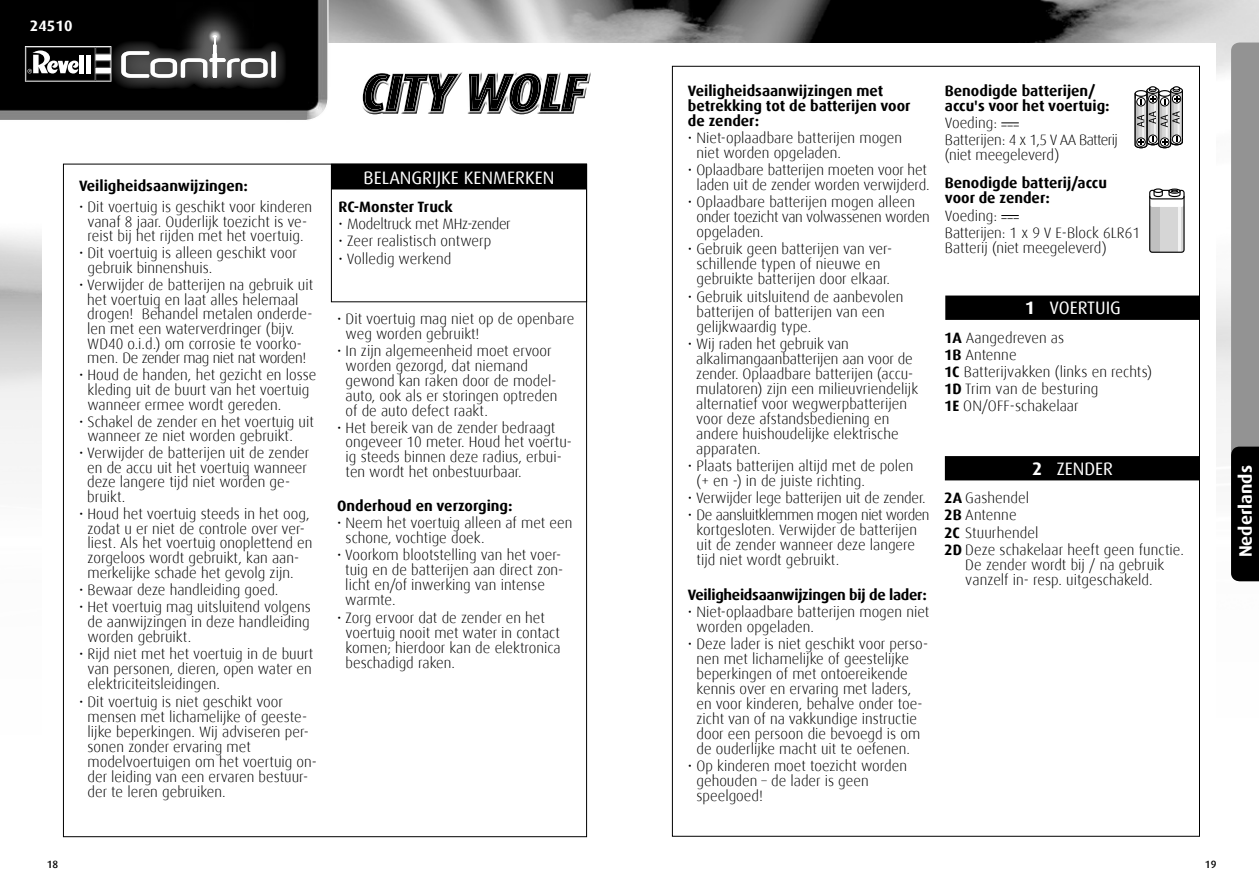
<style>
.page{position:relative;width:1259px;height:893px;background:#fff}
.page>*{position:absolute;margin:0;border:0;box-sizing:border-box;transform-origin:0 0}
.t1{font:18px "Dax Offc Pro";color:#fff}
.t2{font:700 18px "Dax Offc Pro";color:#fff}
.t3{font:300 15px/15px "Dax Offc Pro";color:#000}
.t4{font:700 15px/15px "Dax Offc Pro";color:#000}
.t5{font:700 15px "Dax Offc Pro";letter-spacing:-.02em;color:#000}
.t6{font:300 15px "Dax Offc Pro";letter-spacing:-.02em;color:#000}
.t7{font:700 15px "Dax Offc Pro";letter-spacing:.01em;color:#fff}
.t8{font:500 10.5px "Dax Offc Pro";color:#000}
.s1{font-weight:700}
</style>
<div class="page">
<img style="left:332px;top:0;width:927px;height:74px">
<div style="left:43px;top:43px;width:1172px;height:807px;background:#fff"></div>
<svg style="left:1231px;top:43px;width:28px;height:538px;background:#6f6f6f"></svg>
<svg style="left:0;top:0;width:328px;height:120px;background:#2a2a2a"></svg>
<svg style="left:362px;top:72px;width:229px;height:43px"></svg>
<div style="left:332px;top:164px;width:254px;height:25px;background:#000"></div>
<div style="left:331px;top:164px;width:256px;height:138px;border:1px solid #000"></div>
<div style="left:946px;top:296px;width:253px;height:23px;background:#000"></div>
<div style="left:945px;top:296px;width:255px;height:24px;border:2px solid #000"></div>
<div style="left:945px;top:457px;width:253px;height:23px;background:#000"></div>
<div style="left:945px;top:456px;width:254px;height:24px;border:2px solid #000"></div>
<svg style="left:1001px;top:122px;width:17px;height:5px"></svg>
<svg style="left:1001px;top:215px;width:17px;height:4px"></svg>
<svg style="left:1134px;top:86px;width:49px;height:63px"></svg>
<div style="left:1153px;top:188px;width:10px;height:5px;border:1px solid #000;border-radius:50%"></div>
<svg style="left:1149px;top:189px;width:36px;height:63px"></svg>
<p class="t7" style="left:30px;top:16px;width:44px">24510</p>
<p class="t4" style="left:79px;top:178px;width:170px">Veiligheidsaanwijzingen:</p>
<p class="t3" style="left:79px;top:200px;width:235px;text-align:center">• Dit voertuig is geschikt voor kinderen vanaf 8 jaar. Ouderlijk toezicht is ve&shy;reist bij het rijden met het voertuig.</p>
<p class="t3" style="left:88px;top:246px;width:211px;text-indent:-9px">• Dit voertuig is alleen geschikt voor gebruik binnenshuis.</p>
<p class="t3" style="left:87px;top:277px;width:227px;text-indent:-8px">• Verwijder de batterijen na gebruik uit het voertuig en laat alles helemaal drogen! Behandel metalen onderde&shy;len met een waterverdringer (bijv.<br>WD40 o.i.d.) om corrosie te voorko&shy;men. De zender mag niet nat worden!</p>
<p class="t3" style="left:88px;top:368px;width:230px;text-indent:-9px">• Houd de handen, het gezicht en losse kleding uit de buurt van het voertuig wanneer ermee wordt gereden.</p>
<p class="t3" style="left:88px;top:414px;width:228px;text-indent:-9px">• Schakel de zender en het voertuig uit wanneer ze niet worden gebruikt.</p>
<p class="t3" style="left:87px;top:446px;width:224px;text-indent:-8px">• Verwijder de batterijen uit de zender en de accu uit het voertuig wanneer deze langere tijd niet worden ge&shy;bruikt.</p>
<p class="t3" style="left:88px;top:506px;width:226px;text-indent:-9px">• Houd het voertuig steeds in het oog, zodat u er niet de controle over ver&shy;liest. Als het voertuig onoplettend en zorgeloos wordt gebruikt, kan aan&shy;merkelijke schade het gevolg zijn.</p>
<p class="t3" style="left:79px;top:582px;width:201px">• Bewaar deze handleiding goed.</p>
<p class="t3" style="left:88px;top:599px;width:225px;text-align:justify;text-indent:-9px">• Het voertuig mag uitsluitend volgens de aanwijzingen in deze handleiding worden gebruikt.</p>
<p class="t3" style="left:88px;top:647px;width:227px;text-align:justify;text-indent:-9px">• Rijd niet met het voertuig in de buurt van personen, dieren, open water en elektriciteitsleidingen.</p>
<p class="t3" style="left:88px;top:694px;width:231px;text-indent:-9px">• Dit voertuig is niet geschikt voor mensen met lichamelijke of geeste&shy;lijke beperkingen. Wij adviseren per&shy;sonen zonder ervaring met modelvoertuigen om het voertuig on&shy;der leiding van een ervaren bestuur&shy;der te leren gebruiken.</p>
<p class="t1" style="left:363px;top:166px;width:189px">BELANGRIJKE KENMERKEN</p>
<p class="t4" style="left:339px;top:199px;width:116px">RC-Monster Truck</p>
<p class="t6" style="left:339px;top:214px;width:174px">• Modeltruck met MHz-zender</p>
<p class="t3" style="left:339px;top:234px;width:154px">• Zeer realistisch ontwerp</p>
<p class="t3" style="left:339px;top:251px;width:114px">• Volledig werkend</p>
<p class="t3" style="left:346px;top:311px;width:230px;text-indent:-9px">• Dit voertuig mag niet op de openbare weg worden gebruikt!</p>
<p class="t3" style="left:346px;top:343px;width:213px;text-indent:-9px">• In zijn algemeenheid moet ervoor worden gezorgd, dat niemand gewond kan raken door de model&shy;auto, ook als er storingen optreden of de auto defect raakt.</p>
<p class="t3" style="left:346px;top:420px;width:228px;text-indent:-9px">• Het bereik van de zender bedraagt ongeveer 10 meter. Houd het voertu&shy;ig steeds binnen deze radius, erbui&shy;ten wordt het onbestuurbaar.</p>
<p class="t4" style="left:337px;top:498px;width:177px">Onderhoud en verzorging:</p>
<p class="t3" style="left:346px;top:516px;width:228px;text-indent:-9px">• Neem het voertuig alleen af met een schone, vochtige doek.</p>
<p class="t3" style="left:345px;top:548px;width:219px;text-indent:-8px">• Voorkom blootstelling van het voer&shy;tuig en de batterijen aan direct zon&shy;licht en/of inwerking van intense warmte.</p>
<p class="t3" style="left:346px;top:610px;width:217px;text-indent:-9px">• Zorg ervoor dat de zender en het voertuig nooit met water in contact komen; hierdoor kan de elektronica beschadigd raken.</p>
<p class="t4" style="left:688px;top:83px;width:224px">Veiligheidsaanwijzingen met betrekking tot de batterijen voor de zender:</p>
<p class="t3" style="left:696px;top:130px;width:207px;text-indent:-9px">• Niet-oplaadbare batterijen mogen niet worden opgeladen.</p>
<p class="t3" style="left:688px;top:162px;width:243px;text-align:center">• Oplaadbare batterijen moeten voor het laden uit de zender worden verwijderd.</p>
<p class="t3" style="left:696px;top:195px;width:235px;text-indent:-9px">• Oplaadbare batterijen mogen alleen onder toezicht van volwassenen worden opgeladen.</p>
<p class="t3" style="left:688px;top:242px;width:204px;text-align:center">• Gebruik geen batterijen van ver&shy;schillende typen of nieuwe en gebruikte batterijen door elkaar.</p>
<p class="t3" style="left:696px;top:289px;width:208px;text-indent:-9px">• Gebruik uitsluitend de aanbevolen batterijen of batterijen van een gelijkwaardig type.</p>
<p class="t3" style="left:696px;top:336px;width:223px;text-indent:-8px">• Wij raden het gebruik van alkalimangaanbatterijen aan voor de zender. Oplaadbare batterijen (accu&shy;mulatoren) zijn een milieuvriendelijk alternatief voor wegwerpbatterijen voor deze afstandsbediening en andere huishoudelijke elektrische apparaten.</p>
<p class="t3" style="left:696px;top:458px;width:218px;text-indent:-9px">• Plaats batterijen altijd met de polen (+ en -) in de juiste richting.</p>
<p class="t3" style="left:688px;top:490px;width:239px">• Verwijder lege batterijen uit de zender.</p>
<p class="t3" style="left:696px;top:508px;width:235px;text-indent:-9px">• De aansluitklemmen mogen niet worden kortgesloten. Verwijder de batterijen uit de zender wanneer deze langere tijd niet wordt gebruikt.</p>
<p class="t5" style="left:688px;top:585px;width:240px">Veiligheidsaanwijzingen bij de lader:</p>
<p class="t3" style="left:696px;top:604px;width:234px;text-indent:-9px">• Niet-oplaadbare batterijen mogen niet worden opgeladen.</p>
<p class="t3" style="left:696px;top:636px;width:233px;text-indent:-9px">• Deze lader is niet geschikt voor perso&shy;nen met lichamelijke of geestelijke beperkingen of met ontoereikende kennis over en ervaring met laders, en voor kinderen, behalve onder toe&shy;zicht van of na vakkundige instructie door een persoon die bevoegd is om de ouderlijke macht uit te oefenen.</p>
<p class="t3" style="left:696px;top:758px;width:212px;text-indent:-9px">• Op kinderen moet toezicht worden gehouden – de lader is geen speelgoed!</p>
<p class="t4" style="left:945px;top:83px;width:166px">Benodigde batterijen/ accu's voor het voertuig:</p>
<p class="t3" style="left:945px;top:114px;width:175px;line-height:17.1px">Voeding:<br>Batterijen: 4 x 1,5 V AA Batterij</p>
<p class="t3" style="left:945px;top:147px;width:116px">(niet meegeleverd)</p>
<p class="t4" style="left:945px;top:176px;width:164px">Benodigde batterij/accu voor de zender:</p>
<p class="t3" style="left:945px;top:207px;width:197px;line-height:17.1px">Voeding:<br>Batterijen: 1 x 9 V E-Block 6LR61</p>
<p class="t3" style="left:945px;top:240px;width:163px">Batterij (niet meegeleverd)</p>
<p class="t1" style="left:1024px;top:296px;width:98px"><span class="s1">1</span> VOERTUIG</p>
<p class="t3" style="left:944px;top:329px;width:209px;line-height:17.1px"><span class="s1">1A</span> Aangedreven as<br><span class="s1">1B</span> Antenne<br><span class="s1">1C</span> Batterijvakken (links en rechts)<br><span class="s1">1D</span> Trim van de besturing<br><span class="s1">1E</span> ON/OFF-schakelaar</p>
<p class="t1" style="left:1032px;top:457px;width:63px"><span class="s1">2</span> ZENDER</p>
<p class="t3" style="left:944px;top:490px;width:241px;line-height:17.1px"><span class="s1">2A</span> Gashendel<br><span class="s1">2B</span> Antenne<br><span class="s1">2C</span> Stuurhendel<br><span class="s1">2D</span> Deze schakelaar heeft geen functie.</p>
<p class="t3" style="left:965px;top:557px;width:201px">De zender wordt bij / na gebruik vanzelf in- resp. uitgeschakeld.</p>
<p class="t2" style="left:1234px;top:557px;width:94px;rotate:-90deg">Nederlands</p>
<p class="t8" style="left:47px;top:858px;width:13px">18</p>
<p class="t8" style="left:1205px;top:858px;width:13px">19</p>
</div>
